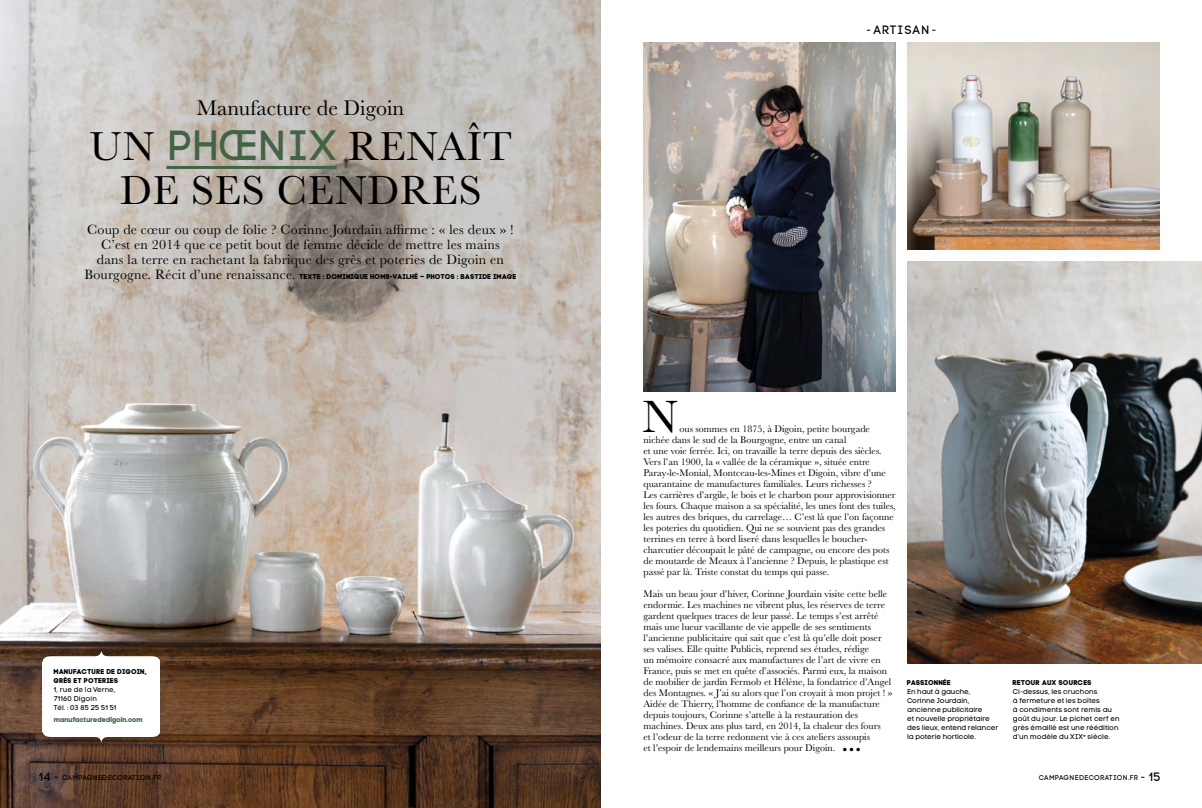
<style>
.page{position:relative;width:1202px;height:808px;background:#fff}
.page>*{position:absolute;margin:0;border:0;box-sizing:border-box;transform-origin:0 0}
.t1{font:47px "Baskerville";color:#000}
.t2{font:42px/44px "Baskerville";letter-spacing:.02em;color:#000;text-align:center}
.t3{font:22px "Baskerville";color:#000}
.t4{font:14px/15px "Baskerville";letter-spacing:.015em;color:#000;text-align:center}
.t5{font:12px "Code Pro LC";letter-spacing:.075em;color:#000}
.t6{font:10px/11px "Baskerville";color:#000}
.t7{font:7px/9px "Code Pro LC";color:#000}
.t8{font:7px/9px "Code Pro Bold";letter-spacing:.03em;color:#000}
.t9{font:7px "Code Pro LC";letter-spacing:.05em;color:#000}
.t10{font:7px "Code Pro Bold LC";letter-spacing:-.02em;color:#446446}
.s1{font-family:"Code Pro LC";color:#436345}
.s2{font-family:"Baskerville";font-size:14px}
.s3{font-size:14px}
.s4{font-size:12px}
</style>
<div class="page">
<img style="left:907px;top:261px;width:295px;height:402px">
<img style="left:643px;top:43px;width:253px;height:348px">
<img style="left:907px;top:43px;width:252px;height:207px">
<img style="left:0;top:0;width:601px;height:808px">
<hr style="left:166px;top:166px;width:171px;height:3px;background:#436345">
<div style="left:43px;top:662px;width:117px;height:70px;background:#fff"></div>
<svg style="left:43px;top:651px;width:117px;height:11px"></svg>
<svg style="left:43px;top:732px;width:117px;height:10px"></svg>
<h3 class="t3" style="left:197px;top:93px;width:209px">Manufacture de Digoin</h3>
<h2 class="t2" style="left:89px;top:125px;width:424px">UN <span class="s1">PHŒNIX</span> RENAÎT<br>DE SES CENDRES</h2>
<h3 class="t4" style="left:87px;top:222px;width:428px">Coup de cœur ou coup de folie ? Corinne Jourdain affirme : « les deux » !<br>C’est en 2014 que ce petit bout de femme décide de mettre les mains dans la terre en rachetant la fabrique des grès et poteries de Digoin en</h3>
<p class="t8" style="left:85px;top:272px;width:433px"><span class="s2">Bourgogne. Récit d’une renaissance.</span> TEXTE : DOMINIQUE HOMS-VAILHÉ – PHOTOS : BASTIDE IMAGE</p>
<p class="t8" style="left:54px;top:667px;width:95px">MANUFACTURE DE DIGOIN,<br>GRÈS ET POTERIES</p>
<p class="t7" style="left:54px;top:685px;width:64px">1, rue de la Verne,<br>71160 Digoin<br>Tél. : 03 85 25 51 51</p>
<p class="t10" style="left:54px;top:715px;width:91px">manufacturededigoin.com</p>
<p class="t5" style="left:866px;top:22px;width:72px">- ARTISAN -</p>
<h1 class="t1" style="left:642px;top:387px;width:37px">N</h1>
<p class="t6" style="left:643px;top:423px;width:254px;text-indent:36px">ous sommes en 1875, à Digoin, petite bourgade nichée dans le sud de la Bourgogne, entre un canal<br>et une voie ferrée. Ici, on travaille la terre depuis des siècles.<br>Vers l’an 1900, la « vallée de la céramique », située entre Paray-le-Monial, Montceau-les-Mines et Digoin, vibre d’une quarantaine de manufactures familiales. Leurs richesses ?<br>Les carrières d’argile, le bois et le charbon pour approvisionner les fours. Chaque maison a sa spécialité, les unes font des tuiles, les autres des briques, du carrelage… C’est là que l’on façonne les poteries du quotidien. Qui ne se souvient pas des grandes terrines en terre à bord liseré dans lesquelles le boucher&shy;charcutier découpait le pâté de campagne, ou encore des pots de moutarde de Meaux à l’ancienne ? Depuis, le plastique est passé par là. Triste constat du temps qui passe.</p>
<p class="t6" style="left:643px;top:588px;width:251px">Mais un beau jour d’hiver, Corinne Jourdain visite cette belle endormie. Les machines ne vibrent plus, les réserves de terre gardent quelques traces de leur passé. Le temps s’est arrêté mais une lueur vacillante de vie appelle de ses sentiments l’ancienne publicitaire qui sait que c’est là qu’elle doit poser ses valises. Elle quitte Publicis, reprend ses études, rédige<br>un mémoire consacré aux manufactures de l’art de vivre en France, puis se met en quête d’associés. Parmi eux, la maison de mobilier de jardin Fermob et Hélène, la fondatrice d’Angel des Montagnes. « J’ai su alors que l’on croyait à mon projet ! » Aidée de Thierry, l’homme de confiance de la manufacture depuis toujours, Corinne s’attelle à la restauration des machines. Deux ans plus tard, en 2014, la chaleur des fours<br>et l’odeur de la terre redonnent vie à ces ateliers assoupis<br>et l’espoir de lendemains meilleurs pour Digoin. <span class="s3">•••</span></p>
<p class="t8" style="left:907px;top:678px;width:45px">PASSIONNÉE</p>
<p class="t7" style="left:907px;top:687px;width:93px">En haut à gauche,<br>Corinne Jourdain, ancienne publicitaire<br>et nouvelle propriétaire des lieux, entend relancer la poterie horticole.</p>
<p class="t8" style="left:1013px;top:678px;width:80px">RETOUR AUX SOURCES</p>
<p class="t7" style="left:1013px;top:687px;width:108px">Ci-dessus, les cruchons<br>à fermeture et les boîtes<br>à condiments sont remis au goût du jour. Le pichet cerf en grès émaillé est une réédition d’un modèle du XIX<sup>e</sup> siècle.</p>
<p class="t9" style="left:39px;top:774px;width:124px"><span class="s4">14 -</span> CAMPAGNEDECORATION.FR</p>
<p class="t9" style="left:1039px;top:774px;width:124px">CAMPAGNEDECORATION.FR <span class="s4">- 15</span></p>
</div>
